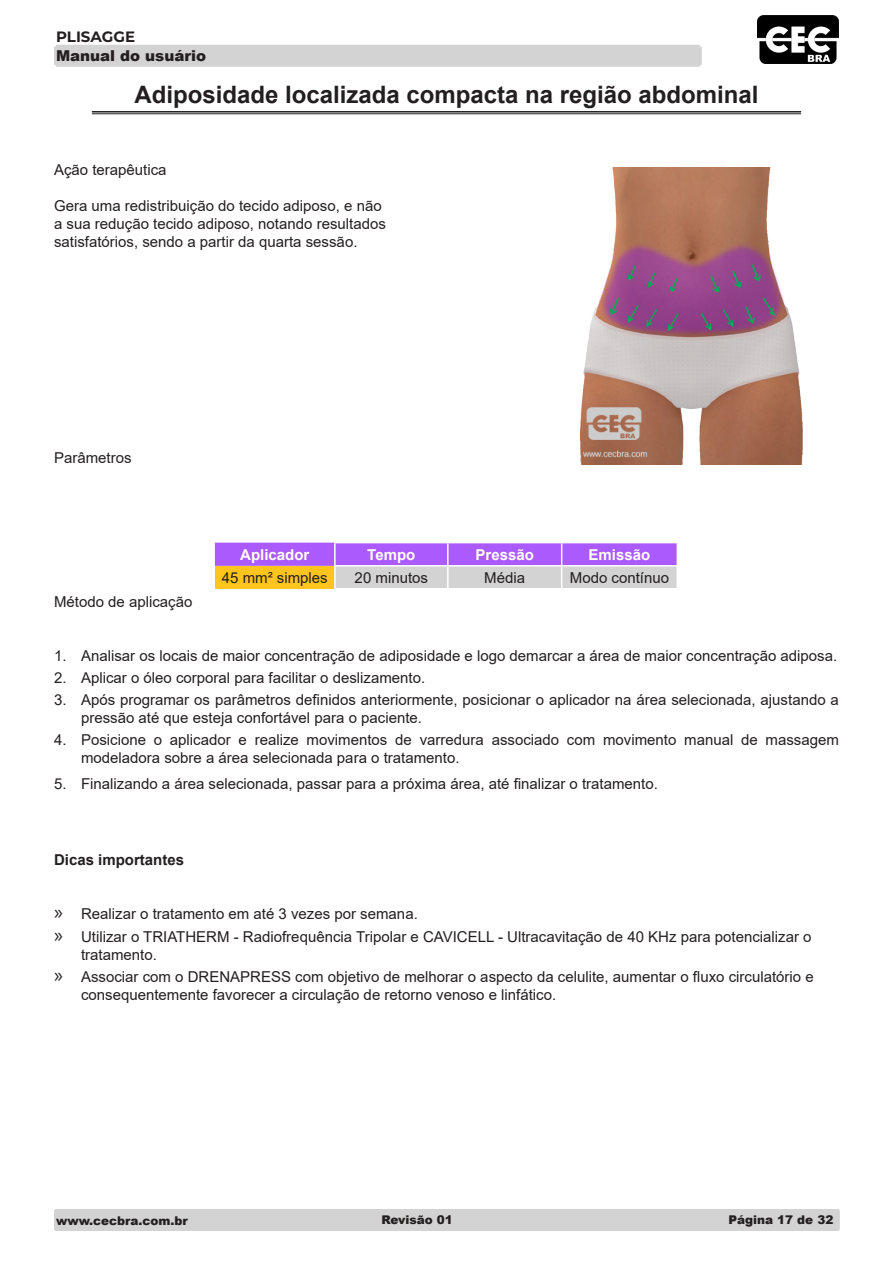
<style>
.page{position:relative;width:893px;height:1263px;background:#fff}
.page>*{position:absolute;margin:0;border:0;box-sizing:border-box;transform-origin:0 0}
.Capitulos{font:700 24px "Arial";color:#231f20}
.t1{font:15px/18px "Arial";color:#231f20}
.t2{font:700 15px "Arial";color:#fff}
.t3{font:700 15px "Arial";color:#231f20}
.t4{font:900 15px "Arial";color:#231f20}
.t5{font:700 15px "Montserrat";color:#231f20}
.t6{font:900 12px "Arial";color:#231f20}
.s1{font-family:"Myriad Pro";font-size:21px}
</style>
<div class="page">
<div style="left:54px;top:45px;width:648px;height:22px;background:#d2d3d2;border-radius:2px"></div>
<div style="left:54px;top:1209px;width:786px;height:22px;background:#d2d3d2;border-radius:2px"></div>
<img style="left:758px;top:15px;width:81px;height:49px">
<hr style="left:92px;top:111px;width:709px;height:2px;background:#231f20">
<hr style="left:92px;top:114px;width:709px;height:1px;background:#231f20">
<img style="left:580px;top:167px;width:223px;height:297px">
<svg style="left:215px;top:543px;width:463px;height:46px;background:#c698d0"></svg>
<hr style="left:448px;top:565px;width:114px;height:2px;background:#fff">
<hr style="left:334px;top:543px;width:2px;height:22px;background:#fff">
<hr style="left:447px;top:543px;width:2px;height:22px;background:#fff">
<hr style="left:334px;top:565px;width:114px;height:2px;background:#fff">
<p class="t5" style="left:56px;top:26px;width:80px">PLISAGGE</p>
<p class="t4" style="left:56px;top:45px;width:152px">Manual do usuário</p>
<p class="Capitulos" style="left:134px;top:77px;width:626px">Adiposidade localizada compacta na região abdominal</p>
<p class="t1" style="left:54px;top:160px;width:114px">Ação terapêutica</p>
<p class="t1" style="left:54px;top:196px;width:329px">Gera uma redistribuição do tecido adiposo, e não</p>
<p class="t1" style="left:54px;top:214px;width:333px">a sua redução tecido adiposo, notando resultados</p>
<p class="t1" style="left:54px;top:232px;width:305px">satisfatórios, sendo a partir da quarta sessão.</p>
<p class="t1" style="left:54px;top:448px;width:79px">Parâmetros</p>
<p class="t1" style="left:54px;top:592px;width:140px">Método de aplicação</p>
<p class="t2" style="left:240px;top:544px;width:71px">Aplicador</p>
<p class="t2" style="left:367px;top:544px;width:50px">Tempo</p>
<p class="t2" style="left:476px;top:544px;width:60px">Pressão</p>
<p class="t2" style="left:589px;top:544px;width:63px">Emissão</p>
<p class="t1" style="left:222px;top:568px;width:107px">45 mm² simples</p>
<p class="t1" style="left:355px;top:568px;width:75px">20 minutos</p>
<p class="t1" style="left:484px;top:568px;width:42px">Média</p>
<p class="t1" style="left:570px;top:568px;width:101px">Modo contínuo</p>
<p class="t1" style="left:54px;top:646px;width:785px">1. Analisar os locais de maior concentração de adiposidade e logo demarcar a área de maior concentração adiposa.</p>
<p class="t1" style="left:54px;top:668px;width:373px">2. Aplicar o óleo corporal para facilitar o deslizamento.</p>
<p class="t1" style="left:81px;top:691px;width:759px;text-indent:-27px">3. Após programar os parâmetros definidos anteriormente, posicionar o aplicador na área selecionada, ajustando a pressão até que esteja confortável para o paciente.</p>
<p class="t1" style="left:81px;top:731px;width:759px;text-indent:-27px">4. Posicione o aplicador e realize movimentos de varredura associado com movimento manual de massagem modeladora sobre a área selecionada para o tratamento.</p>
<p class="t1" style="left:54px;top:775px;width:605px">5. Finalizando a área selecionada, passar para a próxima área, até finalizar o tratamento.</p>
<p class="t3" style="left:54px;top:850px;width:132px">Dicas importantes</p>
<p class="t1" style="left:54px;top:905px;width:365px"><span class="s1">»</span> Realizar o tratamento em até 3 vezes por semana.</p>
<p class="t1" style="left:81px;top:927px;width:732px;text-indent:-27px"><span class="s1">»</span> Utilizar o TRIATHERM - Radiofrequência Tripolar e CAVICELL - Ultracavitação de 40 KHz para potencializar o tratamento.</p>
<p class="t1" style="left:81px;top:968px;width:734px;text-indent:-27px"><span class="s1">»</span> Associar com o DRENAPRESS com objetivo de melhorar o aspecto da celulite, aumentar o fluxo circulatório e consequentemente favorecer a circulação de retorno venoso e linfático.</p>
<p class="t6" style="left:56px;top:1212px;width:133px">www.cecbra.com.br</p>
<p class="t6" style="left:381px;top:1211px;width:73px">Revisão 01</p>
<p class="t6" style="left:729px;top:1211px;width:106px">Página 17 de 32</p>
</div>
